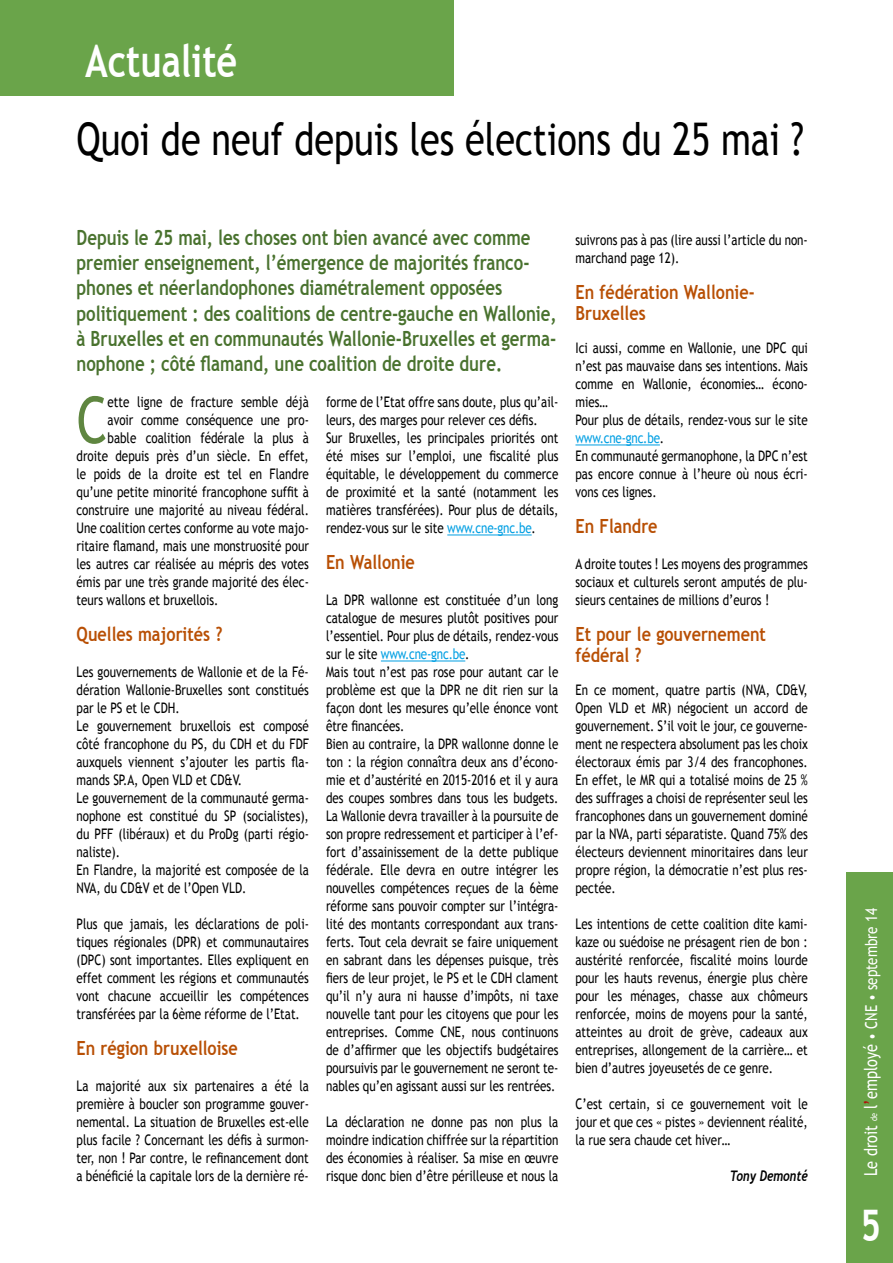
<style>
.page{position:relative;width:893px;height:1263px;background:#fff}
.page>*{position:absolute;margin:0;border:0;box-sizing:border-box;transform-origin:0 0}
.t1{font:64.8px "Trebuchet MS";color:#5f8640;scale:.8 1}
.t2{font:45px "Trebuchet MS";color:#000;scale:.8 1}
.t3{font:700 45px "Trebuchet MS";color:#fff;scale:.8 1}
.t4{font:700 43.5px "Trebuchet MS";color:#fff;scale:.81 1}
.t5{font:700 21px/25.2px "Trebuchet MS";color:#49722e;scale:.8 1}
.t6{font:700 19.5px/21px "Trebuchet MS";color:#b84f04;scale:.83 1}
.t7{font:16.5px "Trebuchet MS";color:#fff;scale:.81 1}
.t8{font:14.55px/18px "Trebuchet MS";color:#000;text-align:justify;scale:.8 1}
.t9{font:italic 700 14.55px "Trebuchet";color:#000;scale:.8 1}
.s1{color:#009fe3}
.s2{font-size:17.85px}
.s3{font-size:9px}
.s4{font-size:17.85px;color:#b20f0a}
</style>
<div class="page">
<div style="left:846px;top:872px;width:47px;height:391px;background:#6aa44a"></div>
<div style="left:0;top:0;width:453px;height:96px;background:#6aa44a"></div>
<hr style="left:447px;top:534px;width:85px;height:1px;background:#009fe3">
<hr style="left:381px;top:660px;width:84px;height:1px;background:#009fe3">
<hr style="left:575px;top:444px;width:85px;height:1px;background:#009fe3">
<h2 class="t3" style="left:85px;top:33px;width:192px">Actualité</h2>
<h2 class="t2" style="left:77px;top:113px;width:911px">Quoi de neuf depuis les élections du 25 mai ?</h2>
<p class="t5" style="left:77px;top:225px;width:602px">Depuis le 25 mai, les choses ont bien avancé avec comme premier enseignement, l’émergence de majorités franco&shy;phones et néerlandophones diamétralement opposées politiquement : des coalitions de centre-gauche en Wallonie, à Bruxelles et en communautés Wallonie-Bruxelles et germa&shy;nophone ; côté flamand, une coalition de droite dure.</p>
<h1 class="t1" style="left:77px;top:382px;width:40px">C</h1>
<p class="t8" style="left:108px;top:393px;width:253px">ette ligne de fracture semble déjà</p>
<p class="t8" style="left:326px;top:393px;width:292px;text-align:left">forme de l’Etat offre sans doute, plus qu’ail&shy;leurs, des marges pour relever ces défis.<br>Sur Bruxelles, les principales priorités ont été mises sur l’emploi, une fiscalité plus équitable, le développement du commerce de proximité et la santé (notamment les matières transférées). Pour plus de détails, rendez-vous sur le site <span class="s1">www.cne-gnc.be</span>.</p>
<h3 class="t6" style="left:326px;top:552px;width:109px">En Wallonie</h3>
<p class="t8" style="left:326px;top:591px;width:292px;text-align:left">La DPR wallonne est constituée d’un long catalogue de mesures plutôt positives pour l’essentiel. Pour plus de détails, rendez-vous sur le site <span class="s1">www.cne-gnc.be</span>.<br>Mais tout n’est pas rose pour autant car le problème est que la DPR ne dit rien sur la façon dont les mesures qu’elle énonce vont être financées.<br>Bien au contraire, la DPR wallonne donne le ton : la région connaîtra deux ans d’écono&shy;mie et d’austérité en 2015-2016 et il y aura des coupes sombres dans tous les budgets.<br>La Wallonie devra travailler à la poursuite de son propre redressement et participer à l’ef&shy;fort d’assainissement de la dette publique fédérale. Elle devra en outre intégrer les nouvelles compétences reçues de la 6ème réforme sans pouvoir compter sur l’intégra&shy;lité des montants correspondant aux trans&shy;ferts. Tout cela devrait se faire uniquement en sabrant dans les dépenses puisque, très fiers de leur projet, le PS et le CDH clament qu’il n’y aura ni hausse d’impôts, ni taxe nouvelle tant pour les citoyens que pour les entreprises. Comme CNE, nous continuons de d’affirmer que les objectifs budgétaires poursuivis par le gouvernement ne seront te&shy;nables qu’en agissant aussi sur les rentrées.</p>
<p class="t8" style="left:326px;top:1113px;width:292px">La déclaration ne donne pas non plus la moindre indication chiffrée sur la répartition des économies à réaliser. Sa mise en œuvre risque donc bien d’être périlleuse et nous la</p>
<p class="t8" style="left:108px;top:411px;width:253px">avoir comme conséquence une pro-</p>
<p class="t8" style="left:108px;top:429px;width:253px">bable coalition fédérale la plus à</p>
<p class="t8" style="left:77px;top:447px;width:292px">droite depuis près d’un siècle. En effet,</p>
<p class="t8" style="left:77px;top:465px;width:292px">le poids de la droite est tel en Flandre</p>
<p class="t8" style="left:77px;top:483px;width:292px">qu’une petite minorité francophone suffit à</p>
<p class="t8" style="left:77px;top:501px;width:292px">construire une majorité au niveau fédéral.</p>
<p class="t8" style="left:77px;top:519px;width:292px">Une coalition certes conforme au vote majo-</p>
<p class="t8" style="left:77px;top:537px;width:292px">ritaire flamand, mais une monstruosité pour</p>
<p class="t8" style="left:77px;top:555px;width:292px">les autres car réalisée au mépris des votes</p>
<p class="t8" style="left:77px;top:573px;width:292px">émis par une très grande majorité des élec-</p>
<p class="t8" style="left:77px;top:591px;width:179px">teurs wallons et bruxellois.</p>
<h3 class="t6" style="left:77px;top:624px;width:177px">Quelles majorités ?</h3>
<p class="t8" style="left:77px;top:663px;width:292px;text-align:left">Les gouvernements de Wallonie et de la Fé&shy;dération Wallonie-Bruxelles sont constitués par le PS et le CDH.<br>Le gouvernement bruxellois est composé côté francophone du PS, du CDH et du FDF auxquels viennent s’ajouter les partis fla&shy;mands SP.A, Open VLD et CD&amp;V.<br>Le gouvernement de la communauté germa&shy;nophone est constitué du SP (socialistes), du PFF (libéraux) et du ProDg (parti régio&shy;naliste).<br>En Flandre, la majorité est composée de la NVA, du CD&amp;V et de l’Open VLD.</p>
<p class="t8" style="left:77px;top:915px;width:292px">Plus que jamais, les déclarations de poli&shy;tiques régionales (DPR) et communautaires (DPC) sont importantes. Elles expliquent en effet comment les régions et communautés vont chacune accueillir les compétences transférées par la 6ème réforme de l’Etat.</p>
<h3 class="t6" style="left:77px;top:1038px;width:196px">En région bruxelloise</h3>
<p class="t8" style="left:77px;top:1077px;width:292px">La majorité aux six partenaires a été la première à boucler son programme gouver&shy;nemental. La situation de Bruxelles est-elle plus facile ? Concernant les défis à surmon&shy;ter, non ! Par contre, le refinancement dont a bénéficié la capitale lors de la dernière ré-</p>
<p class="t8" style="left:575px;top:231px;width:292px">suivrons pas à pas (lire aussi l’article du non&shy;marchand page 12).</p>
<h3 class="t6" style="left:575px;top:282px;width:217px">En fédération Wallonie-<br>Bruxelles</h3>
<p class="t8" style="left:575px;top:339px;width:292px;text-align:left">Ici aussi, comme en Wallonie, une DPC qui n’est pas mauvaise dans ses intentions. Mais comme en Wallonie, économies… écono&shy;mies…<br>Pour plus de détails, rendez-vous sur le site <span class="s1">www.cne-gnc.be</span>.<br>En communauté germanophone, la DPC n’est pas encore connue à l’heure où nous écri&shy;vons ces lignes.</p>
<h3 class="t6" style="left:575px;top:516px;width:100px">En Flandre</h3>
<p class="t8" style="left:575px;top:555px;width:292px">A droite toutes ! Les moyens des programmes sociaux et culturels seront amputés de plu&shy;sieurs centaines de millions d’euros !</p>
<h3 class="t6" style="left:575px;top:624px;width:231px">Et pour le gouvernement fédéral ?</h3>
<p class="t8" style="left:575px;top:681px;width:292px">En ce moment, quatre partis (NVA, CD&amp;V, Open VLD et MR) négocient un accord de gouvernement. S’il voit le jour, ce gouverne&shy;ment ne respectera absolument pas les choix électoraux émis par 3/4 des francophones.<br>En effet, le MR qui a totalisé moins de 25 % des suffrages a choisi de représenter seul les francophones dans un gouvernement dominé par la NVA, parti séparatiste. Quand 75% des électeurs deviennent minoritaires dans leur propre région, la démocratie n’est plus res&shy;pectée.</p>
<p class="t8" style="left:575px;top:915px;width:292px">Les intentions de cette coalition dite kami&shy;kaze ou suédoise ne présagent rien de bon : austérité renforcée, fiscalité moins lourde pour les hauts revenus, énergie plus chère pour les ménages, chasse aux chômeurs renforcée, moins de moyens pour la santé, atteintes au droit de grève, cadeaux aux entreprises, allongement de la carrière… et bien d’autres joyeusetés de ce genre.</p>
<p class="t8" style="left:575px;top:1095px;width:292px">C’est certain, si ce gouvernement voit le jour et que ces « pistes » deviennent réalité, la rue sera chaude cet hiver…</p>
<p class="t9" style="left:730px;top:1167px;width:99px">Tony Demonté</p>
<p class="t7" style="left:861px;top:1176px;width:332px;rotate:-90deg"><span class="s2">Le droit</span> <span class="s3">de</span> <span class="s2">l</span><span class="s4">’</span><span class="s2">employé</span> • CNE • septembre 14</p>
<h3 class="t4" style="left:860px;top:1198px;width:27px">5</h3>
</div>
